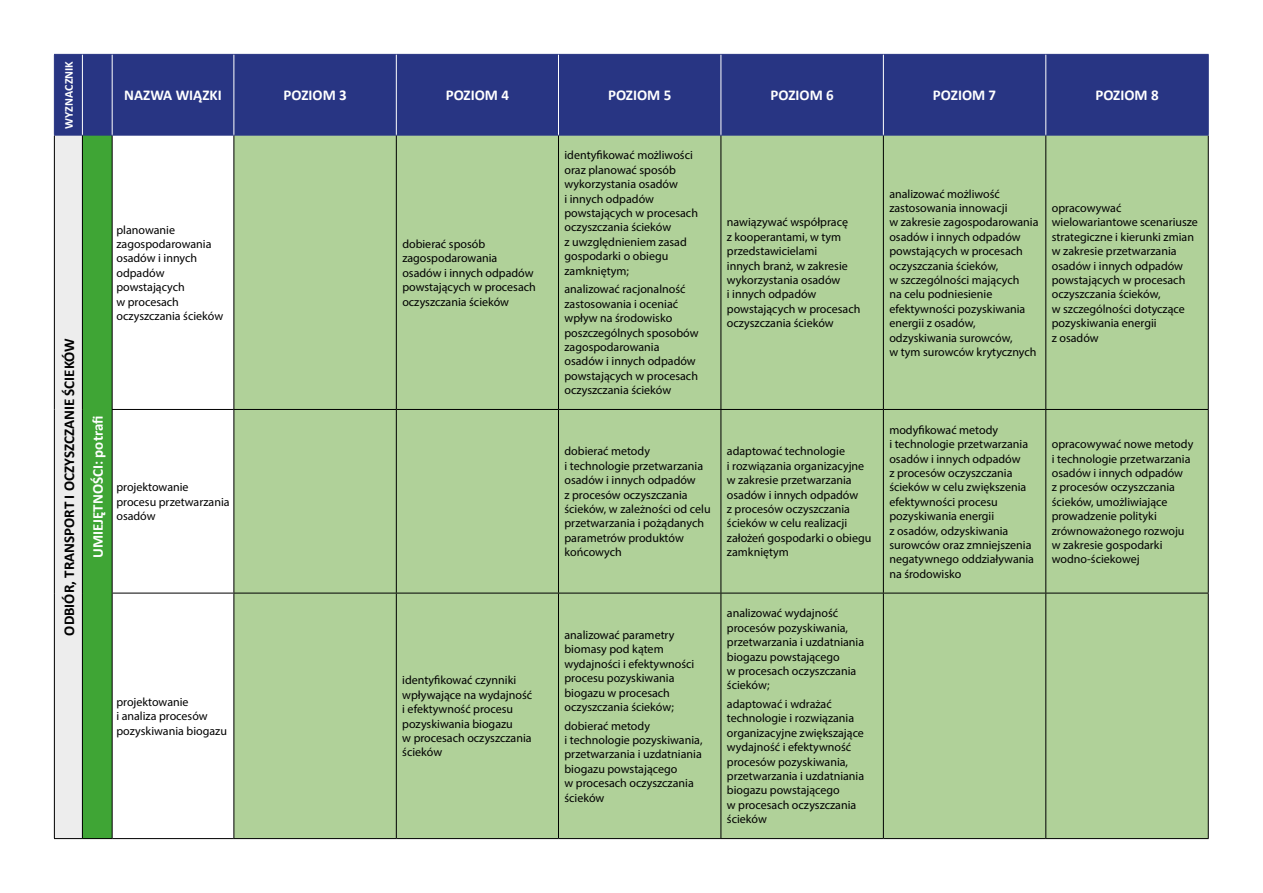
<style>
.page{position:relative;width:1263px;height:893px;background:#fff}
.page>*{position:absolute;margin:0;border:0;box-sizing:border-box;transform-origin:0 0}
.t1{font:700 15px "Calibri";color:#fff}
.t2{font:700 15px "Calibri";color:#000}
.t3{font:12px/14.4px "Myriad Pro";color:#000}
.t4{font:700 12px "Calibri";color:#fff}
</style>
<div class="page">
<div style="left:55px;top:55px;width:1153px;height:80px;background:#283583"></div>
<div style="left:54px;top:135px;width:28px;height:704px;background:#ededed"></div>
<div style="left:82px;top:135px;width:30px;height:704px;background:#3fa535"></div>
<div style="left:234px;top:136px;width:974px;height:702px;background:#b0d199"></div>
<hr style="left:54px;top:136px;width:1px;height:273px;background:#000">
<hr style="left:82px;top:136px;width:1px;height:273px;background:#000">
<hr style="left:112px;top:136px;width:1px;height:273px;background:#000">
<hr style="left:233px;top:136px;width:1px;height:273px;background:#000">
<hr style="left:396px;top:136px;width:1px;height:273px;background:#000">
<hr style="left:558px;top:136px;width:1px;height:273px;background:#000">
<hr style="left:720px;top:136px;width:1px;height:273px;background:#000">
<hr style="left:883px;top:136px;width:1px;height:273px;background:#000">
<hr style="left:1045px;top:136px;width:1px;height:273px;background:#000">
<hr style="left:1208px;top:136px;width:1px;height:273px;background:#000">
<hr style="left:54px;top:409px;width:1px;height:184px;background:#000">
<hr style="left:82px;top:409px;width:1px;height:184px;background:#000">
<hr style="left:112px;top:409px;width:122px;height:1px;background:#000">
<hr style="left:112px;top:410px;width:1px;height:183px;background:#000">
<hr style="left:234px;top:409px;width:162px;height:1px;background:#000">
<hr style="left:233px;top:410px;width:1px;height:183px;background:#000">
<hr style="left:396px;top:409px;width:162px;height:1px;background:#000">
<hr style="left:396px;top:410px;width:1px;height:183px;background:#000">
<hr style="left:558px;top:409px;width:163px;height:1px;background:#000">
<hr style="left:558px;top:410px;width:1px;height:183px;background:#000">
<hr style="left:721px;top:409px;width:162px;height:1px;background:#000">
<hr style="left:720px;top:410px;width:1px;height:183px;background:#000">
<hr style="left:883px;top:409px;width:163px;height:1px;background:#000">
<hr style="left:883px;top:410px;width:1px;height:183px;background:#000">
<hr style="left:1046px;top:409px;width:163px;height:1px;background:#000">
<hr style="left:1045px;top:410px;width:1px;height:183px;background:#000">
<hr style="left:1208px;top:410px;width:1px;height:183px;background:#000">
<hr style="left:54px;top:593px;width:1px;height:245px;background:#000">
<hr style="left:82px;top:593px;width:1px;height:245px;background:#000">
<hr style="left:112px;top:593px;width:122px;height:1px;background:#000">
<hr style="left:112px;top:593px;width:1px;height:245px;background:#000">
<hr style="left:234px;top:593px;width:162px;height:1px;background:#000">
<hr style="left:233px;top:593px;width:1px;height:245px;background:#000">
<hr style="left:396px;top:593px;width:162px;height:1px;background:#000">
<hr style="left:396px;top:593px;width:1px;height:245px;background:#000">
<hr style="left:558px;top:593px;width:163px;height:1px;background:#000">
<hr style="left:558px;top:593px;width:1px;height:245px;background:#000">
<hr style="left:721px;top:593px;width:162px;height:1px;background:#000">
<hr style="left:720px;top:593px;width:1px;height:245px;background:#000">
<hr style="left:883px;top:593px;width:163px;height:1px;background:#000">
<hr style="left:883px;top:593px;width:1px;height:245px;background:#000">
<hr style="left:1046px;top:593px;width:163px;height:1px;background:#000">
<hr style="left:1045px;top:593px;width:1px;height:245px;background:#000">
<hr style="left:1208px;top:593px;width:1px;height:245px;background:#000">
<svg style="left:54px;top:838px;width:28px;height:1px"></svg>
<hr style="left:82px;top:838px;width:30px;height:1px;background:#000">
<hr style="left:112px;top:838px;width:122px;height:1px;background:#000">
<hr style="left:234px;top:838px;width:162px;height:1px;background:#000">
<hr style="left:396px;top:838px;width:162px;height:1px;background:#000">
<hr style="left:558px;top:838px;width:163px;height:1px;background:#000">
<hr style="left:721px;top:838px;width:162px;height:1px;background:#000">
<hr style="left:883px;top:838px;width:163px;height:1px;background:#000">
<hr style="left:1046px;top:838px;width:163px;height:1px;background:#000">
<svg style="left:54px;top:54px;width:28px;height:1px"></svg>
<hr style="left:54px;top:55px;width:1px;height:80px;background:#283583">
<hr style="left:82px;top:54px;width:30px;height:1px;background:#283583">
<hr style="left:112px;top:54px;width:122px;height:1px;background:#283583">
<hr style="left:234px;top:54px;width:162px;height:1px;background:#283583">
<hr style="left:396px;top:54px;width:162px;height:1px;background:#283583">
<hr style="left:558px;top:54px;width:163px;height:1px;background:#283583">
<hr style="left:721px;top:54px;width:162px;height:1px;background:#283583">
<hr style="left:883px;top:54px;width:163px;height:1px;background:#283583">
<hr style="left:1046px;top:54px;width:163px;height:1px;background:#283583">
<hr style="left:1208px;top:55px;width:1px;height:80px;background:#283583">
<svg style="left:54px;top:135px;width:28px;height:1px"></svg>
<hr style="left:82px;top:135px;width:30px;height:1px;background:#283583">
<hr style="left:112px;top:135px;width:122px;height:1px;background:#283583">
<hr style="left:234px;top:135px;width:162px;height:1px;background:#283583">
<hr style="left:396px;top:135px;width:162px;height:1px;background:#283583">
<hr style="left:558px;top:135px;width:163px;height:1px;background:#283583">
<hr style="left:721px;top:135px;width:162px;height:1px;background:#283583">
<hr style="left:883px;top:135px;width:163px;height:1px;background:#283583">
<hr style="left:1046px;top:135px;width:163px;height:1px;background:#283583">
<hr style="left:82px;top:55px;width:1px;height:80px;background:#fff">
<hr style="left:112px;top:55px;width:1px;height:80px;background:#fff">
<hr style="left:233px;top:55px;width:1px;height:80px;background:#fff">
<hr style="left:396px;top:55px;width:1px;height:80px;background:#fff">
<hr style="left:558px;top:55px;width:1px;height:80px;background:#fff">
<hr style="left:720px;top:55px;width:1px;height:80px;background:#fff">
<hr style="left:883px;top:55px;width:1px;height:80px;background:#fff">
<hr style="left:1045px;top:55px;width:1px;height:80px;background:#fff">
<p class="t4" style="left:60px;top:129px;width:69px;rotate:-90deg">WYZNACZNIK</p>
<p class="t2" style="left:58px;top:635px;width:299px;rotate:-90deg">ODBIÓR, TRANSPORT I OCZYSZCZANIE ŚCIEKÓW</p>
<p class="t1" style="left:124px;top:85px;width:99px">NAZWA WIĄZKI</p>
<p class="t1" style="left:283px;top:85px;width:65px">POZIOM 3</p>
<p class="t1" style="left:446px;top:85px;width:65px">POZIOM 4</p>
<p class="t1" style="left:608px;top:85px;width:65px">POZIOM 5</p>
<p class="t1" style="left:770px;top:85px;width:65px">POZIOM 6</p>
<p class="t1" style="left:933px;top:85px;width:65px">POZIOM 7</p>
<p class="t1" style="left:1095px;top:85px;width:65px">POZIOM 8</p>
<p class="t3" style="left:116px;top:222px;width:108px">planowanie zagospodarowania osadów i innych odpadów powstających<br>w procesach oczyszczania ścieków</p>
<p class="t1" style="left:87px;top:558px;width:144px;rotate:-90deg">UMIEJĘTNOŚCI: potrafi</p>
<p class="t3" style="left:116px;top:480px;width:115px">projektowanie procesu przetwarzania osadów</p>
<p class="t3" style="left:116px;top:694px;width:112px">projektowanie<br>i analiza procesów pozyskiwania biogazu</p>
<p class="t3" style="left:402px;top:237px;width:135px">dobierać sposób zagospodarowania osadów i innych odpadów powstających w procesach oczyszczania ścieków</p>
<p class="t3" style="left:402px;top:673px;width:131px">identyfikować czynniki wpływające na wydajność i efektywność procesu pozyskiwania biogazu<br>w procesach oczyszczania ścieków</p>
<p class="t3" style="left:564px;top:148px;width:135px">identyfikować możliwości oraz planować sposób wykorzystania osadów<br>i innych odpadów powstających w procesach oczyszczania ścieków<br>z uwzględnieniem zasad gospodarki o obiegu zamkniętym;</p>
<p class="t3" style="left:564px;top:282px;width:136px">analizować racjonalność zastosowania i oceniać wpływ na środowisko poszczególnych sposobów zagospodarowania osadów i innych odpadów powstających w procesach oczyszczania ścieków</p>
<p class="t3" style="left:727px;top:215px;width:135px">nawiązywać współpracę<br>z kooperantami, w tym przedstawicielami<br>innych branż, w zakresie wykorzystania osadów<br>i innych odpadów powstających w procesach oczyszczania ścieków</p>
<p class="t3" style="left:564px;top:444px;width:148px">dobierać metody<br>i technologie przetwarzania osadów i innych odpadów<br>z procesów oczyszczania ścieków, w zależności od celu przetwarzania i pożądanych parametrów produktów końcowych</p>
<p class="t3" style="left:727px;top:444px;width:146px">adaptować technologie<br>i rozwiązania organizacyjne w zakresie przetwarzania osadów i innych odpadów<br>z procesów oczyszczania ścieków w celu realizacji założeń gospodarki o obiegu zamkniętym</p>
<p class="t3" style="left:564px;top:628px;width:131px">analizować parametry biomasy pod kątem wydajności i efektywności procesu pozyskiwania biogazu w procesach oczyszczania ścieków;</p>
<p class="t3" style="left:564px;top:718px;width:139px">dobierać metody<br>i technologie pozyskiwania, przetwarzania i uzdatniania biogazu powstającego<br>w procesach oczyszczania ścieków</p>
<p class="t3" style="left:727px;top:606px;width:139px">analizować wydajność procesów pozyskiwania, przetwarzania i uzdatniania biogazu powstającego<br>w procesach oczyszczania ścieków;</p>
<p class="t3" style="left:727px;top:697px;width:139px">adaptować i wdrażać technologie i rozwiązania organizacyjne zwiększające wydajność i efektywność procesów pozyskiwania, przetwarzania i uzdatniania biogazu powstającego<br>w procesach oczyszczania ścieków</p>
<p class="t3" style="left:889px;top:186px;width:151px">analizować możliwość zastosowania innowacji<br>w zakresie zagospodarowania osadów i innych odpadów powstających w procesach oczyszczania ścieków,<br>w szczególności mających<br>na celu podniesienie efektywności pozyskiwania energii z osadów, odzyskiwania surowców,<br>w tym surowców krytycznych</p>
<p class="t3" style="left:1052px;top:201px;width:148px">opracowywać wielowariantowe scenariusze strategiczne i kierunki zmian w zakresie przetwarzania osadów i innych odpadów powstających w procesach oczyszczania ścieków,<br>w szczególności dotyczące pozyskiwania energii<br>z osadów</p>
<p class="t3" style="left:889px;top:422px;width:146px">modyfikować metody<br>i technologie przetwarzania osadów i innych odpadów<br>z procesów oczyszczania ścieków w celu zwiększenia efektywności procesu pozyskiwania energii<br>z osadów, odzyskiwania surowców oraz zmniejszenia negatywnego oddziaływania na środowisko</p>
<p class="t3" style="left:1052px;top:437px;width:143px">opracowywać nowe metody i technologie przetwarzania osadów i innych odpadów<br>z procesów oczyszczania ścieków, umożliwiające prowadzenie polityki zrównoważonego rozwoju w zakresie gospodarki wodno-ściekowej</p>
</div>
